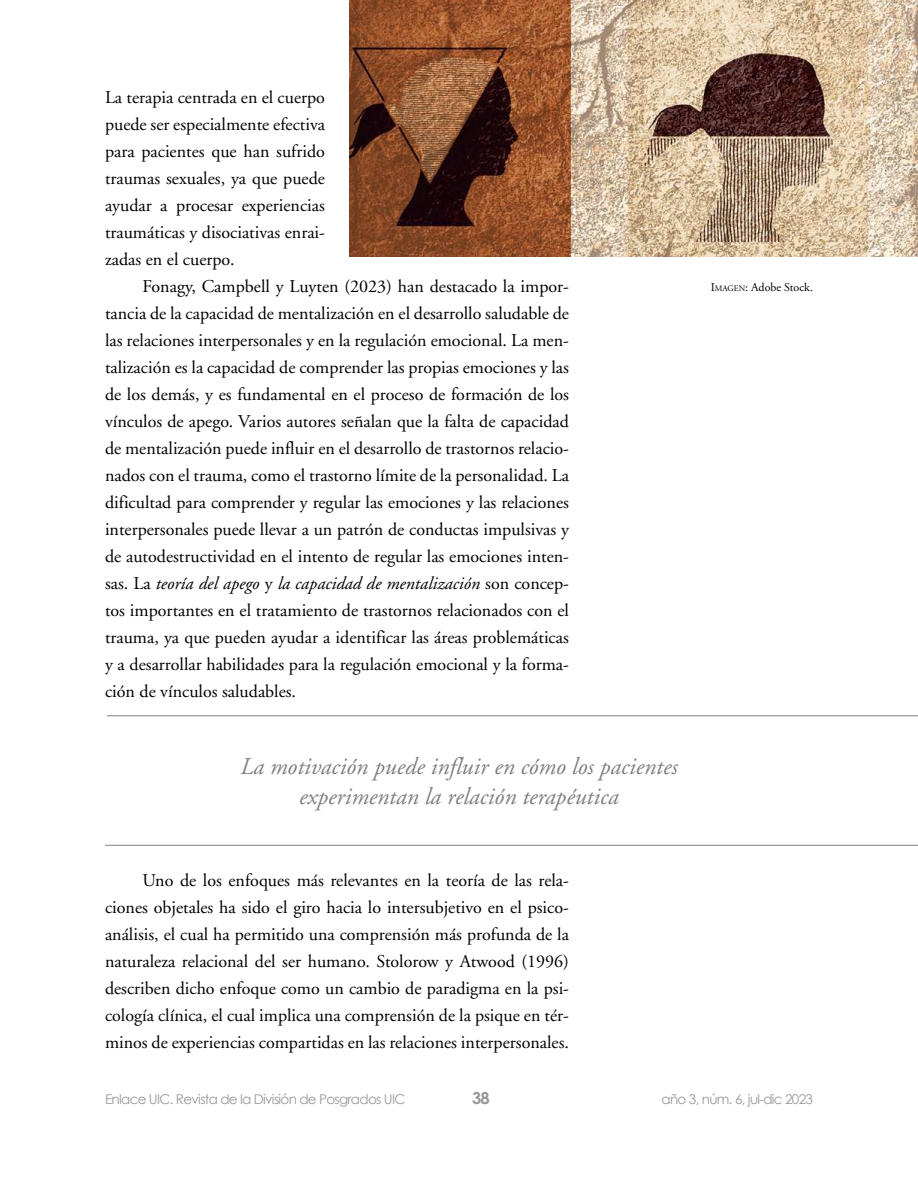
<style>
.page{position:relative;width:918px;height:1188px;background:#fff}
.page>*{position:absolute;margin:0;border:0;box-sizing:border-box;transform-origin:0 0}
.t1{font:italic 24px/30px "Adobe Garamond";color:#808080;text-align:center}
.t2{font:18px/27px "Adobe Garamond";color:#000;text-align:justify}
.t3{font:700 16.5px "Century Gothic";color:#999}
.t4{font:13.5px "Century Gothic";letter-spacing:-.05em;color:#999}
.t5{font:12px "Adobe Garamond";color:#000}
.s1{font-style:italic}
.s2{font-style:inherit}
.s3{font-size:8.4px}
</style>
<div class="page">
<img style="left:349px;top:0;width:569px;height:257px">
<hr style="left:107px;top:715px;width:811px;height:1px;background:#808080">
<hr style="left:105px;top:845px;width:813px;height:1px;background:#808080">
<p class="t2" style="left:105px;top:84px;width:222px">La terapia centrada en el cuerpo puede ser especialmente efectiva para pacientes que han sufrido traumas sexuales, ya que puede ayudar a procesar experiencias traumáticas y disociativas enrai&shy;zadas en el cuerpo.</p>
<p class="t2" style="left:105px;top:273px;width:466px;text-indent:38px">Fonagy, Campbell y Luyten (2023) han destacado la impor&shy;tancia de la capacidad de mentalización en el desarrollo saludable de las relaciones interpersonales y en la regulación emocional. La men&shy;talización es la capacidad de comprender las propias emociones y las de los demás, y es fundamental en el proceso de formación de los vínculos de apego. Varios autores señalan que la falta de capacidad de mentalización puede influir en el desarrollo de trastornos relacio&shy;nados con el trauma, como el trastorno límite de la personalidad. La dificultad para comprender y regular las emociones y las relaciones interpersonales puede llevar a un patrón de conductas impulsivas y de autodestructividad en el intento de regular las emociones inten&shy;sas. La <span class="s1">teoría del apego</span> y <span class="s1">la capacidad de mentalización</span> son concep&shy;tos importantes en el tratamiento de trastornos relacionados con el trauma, ya que pueden ayudar a identificar las áreas problemáticas y a desarrollar habilidades para la regulación emocional y la forma&shy;ción de vínculos saludables.</p>
<h1 class="t1" style="left:240px;top:752px;width:439px">La motivación puede influir en cómo los pacientes experimentan la relación terapéutica</h1>
<p class="t2" style="left:105px;top:867px;width:466px;text-indent:38px">Uno de los enfoques más relevantes en la teoría de las rela&shy;ciones objetales ha sido el giro hacia lo intersubjetivo en el psico&shy;análisis, el cual ha permitido una comprensión más profunda de la naturaleza relacional del ser humano. Stolorow y Atwood (1996) describen dicho enfoque como un cambio de paradigma en la psi&shy;cología clínica, el cual implica una comprensión de la psique en tér&shy;minos de experiencias compartidas en las relaciones interpersonales.</p>
<p class="t5" style="left:711px;top:281px;width:104px"><span class="s2">I</span><span class="s3">MAGEN</span>: Adobe Stock.</p>
<p class="t4" style="left:105px;top:1091px;width:302px">Enlace UIC. Revista de la División de Posgrados UIC</p>
<p class="t3" style="left:472px;top:1087px;width:19px">38</p>
<p class="t4" style="left:662px;top:1091px;width:153px">año 3, núm. 6, jul-dic 2023</p>
</div>
